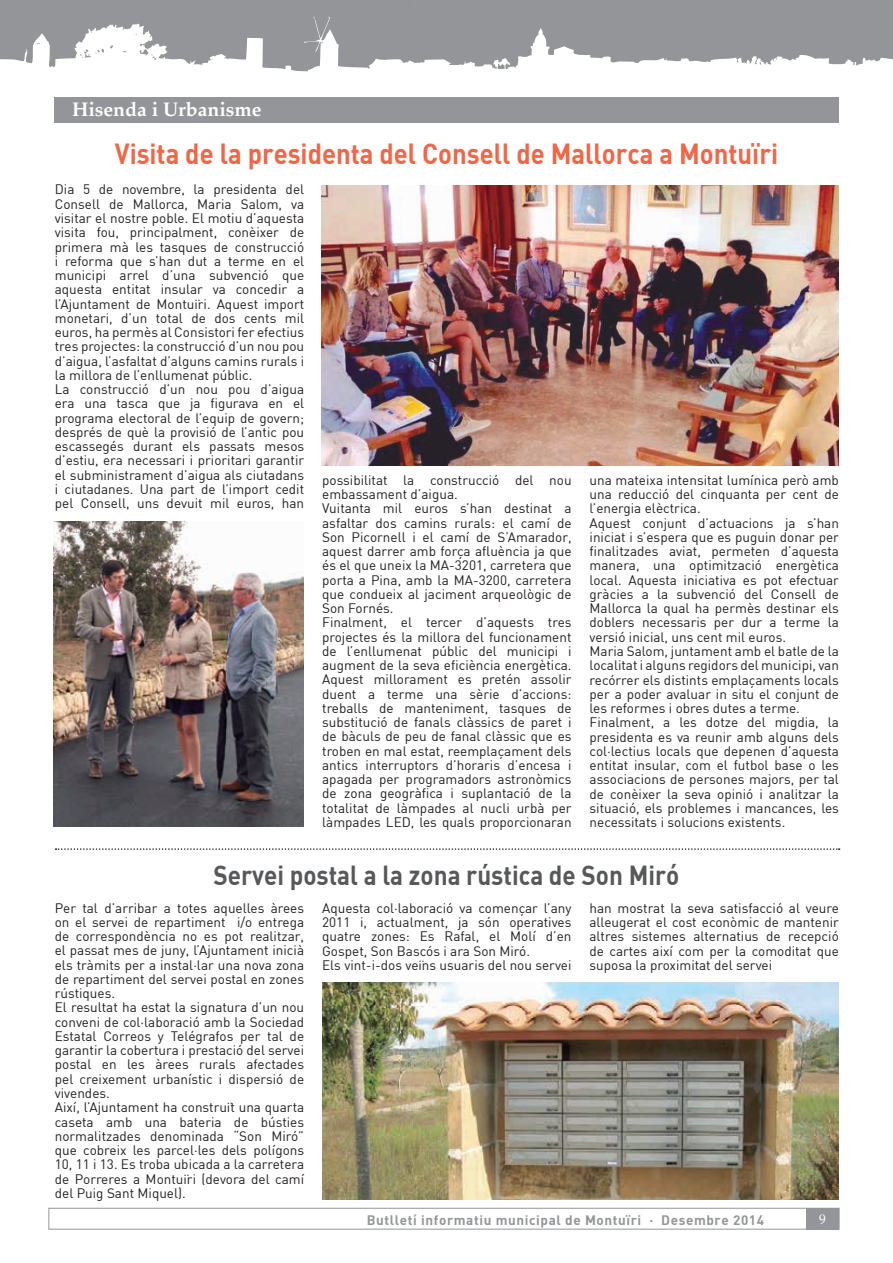
<style>
.page{position:relative;width:893px;height:1263px;background:#fff}
.page>*{position:absolute;margin:0;border:0;box-sizing:border-box;transform-origin:0 0}
.t1{font:28.5px "DIN Bold";color:#f26648;scale:.9 1}
.t2{font:27px "DIN Bold";color:#57585a;scale:.9 1}
.t3{font:700 19.5px "Palatino";color:#fff}
.t4{font:13.5px/14.2px "DIN";color:#231f20}
.t5{font:13.5px "DIN Bold";letter-spacing:.045em;color:#939598}
.t6{font:13.5px "Palatino";color:#fff}
</style>
<div class="page">
<div style="left:806px;top:1208px;width:33px;height:21px;background:#939598"></div>
<div style="left:48px;top:1208px;width:791px;height:21px;border:1px solid #939598"></div>
<div style="left:0;top:0;width:893px;height:86px;background:#939598"></div>
<svg style="left:0;top:16px;width:893px;height:70px"></svg>
<img style="left:322px;top:983px;width:516px;height:216px">
<img style="left:54px;top:522px;width:250px;height:305px">
<img style="left:322px;top:185px;width:517px;height:281px">
<div style="left:54px;top:98px;width:785px;height:25px;background:#939598"></div>
<svg style="left:56px;top:848px;width:784px;height:2px"></svg>
<h3 class="t3" style="left:72px;top:93px;width:191px">Hisenda i Urbanisme</h3>
<h1 class="t1" style="left:115px;top:135px;width:738px">Visita de la presidenta del Consell de Mallorca a Montuïri</h1>
<p class="t4" style="left:55px;top:182px;width:251px">Dia 5 de novembre, la presidenta del Consell de Mallorca, Maria Salom, va visitar el nostre poble. El motiu d’aquesta visita fou, principalment, conèixer de primera mà les tasques de construcció i reforma que s’han dut a terme en el municipi arrel d’una subvenció que aquesta entitat insular va concedir a l’Ajuntament de Montuïri. Aquest import monetari, d’un total de dos cents mil euros, ha permès al Consistori fer efectius tres projectes: la construcció d’un nou pou d’aigua, l’asfaltat d’alguns camins rurals i la millora de l’enllumenat públic.<br>La construcció d’un nou pou d’aigua era una tasca que ja figurava en el programa electoral de l’equip de govern; després de què la provisió de l’antic pou escassegés durant els passats mesos d’estiu, era necessari i prioritari garantir el subministrament d’aigua als ciutadans i ciutadanes. Una part de l’import cedit pel Consell, uns devuit mil euros, han</p>
<p class="t4" style="left:322px;top:472px;width:251px">possibilitat la construcció del nou embassament d’aigua.<br>Vuitanta mil euros s’han destinat a asfaltar dos camins rurals: el camí de Son Picornell i el camí de S’Amarador, aquest darrer amb força afluència ja que és el que uneix la MA-3201, carretera que porta a Pina, amb la MA-3200, carretera que condueix al jaciment arqueològic de Son Fornés.<br>Finalment, el tercer d’aquests tres projectes és la millora del funcionament de l’enllumenat públic del municipi i augment de la seva eficiència energètica.<br>Aquest millorament es pretén assolir duent a terme una sèrie d’accions: treballs de manteniment, tasques de substitució de fanals clàssics de paret i de bàculs de peu de fanal clàssic que es troben en mal estat, reemplaçament dels antics interruptors d’horaris d’encesa i apagada per programadors astronòmics de zona geogràfica i suplantació de la totalitat de làmpades al nucli urbà per làmpades LED, les quals proporcionaran</p>
<p class="t4" style="left:590px;top:473px;width:251px">una mateixa intensitat lumínica però amb una reducció del cinquanta per cent de l’energia elèctrica.<br>Aquest conjunt d’actuacions ja s’han iniciat i s’espera que es puguin donar per finalitzades aviat, permeten d’aquesta manera, una optimització energètica local. Aquesta iniciativa es pot efectuar gràcies a la subvenció del Consell de Mallorca la qual ha permès destinar els doblers necessaris per dur a terme la versió inicial, uns cent mil euros.<br>Maria Salom, juntament amb el batle de la localitat i alguns regidors del municipi, van recórrer els distints emplaçaments locals per a poder avaluar in situ el conjunt de les reformes i obres dutes a terme.<br>Finalment, a les dotze del migdia, la presidenta es va reunir amb alguns dels col·lectius locals que depenen d’aquesta entitat insular, com el futbol base o les associacions de persones majors, per tal de conèixer la seva opinió i analitzar la situació, els problemes i mancances, les necessitats i solucions existents.</p>
<h2 class="t2" style="left:213px;top:858px;width:519px">Servei postal a la zona rústica de Son Miró</h2>
<p class="t4" style="left:55px;top:900px;width:251px">Per tal d’arribar a totes aquelles àrees on el servei de repartiment i/o entrega de correspondència no es pot realitzar, el passat mes de juny, l’Ajuntament inicià els tràmits per a instal·lar una nova zona de repartiment del servei postal en zones rústiques.<br>El resultat ha estat la signatura d’un nou conveni de col·laboració amb la Sociedad Estatal Correos y Telégrafos per tal de garantir la cobertura i prestació del servei postal en les àrees rurals afectades pel creixement urbanístic i dispersió de vivendes.<br>Així, l’Ajuntament ha construït una quarta caseta amb una bateria de bústies normalitzades denominada “Son Miró” que cobreix les parcel·les dels polígons 10, 11 i 13. Es troba ubicada a la carretera de Porreres a Montuïri (devora del camí del Puig Sant Miquel).</p>
<p class="t4" style="left:322px;top:900px;width:251px">Aquesta col·laboració va començar l’any 2011 i, actualment, ja són operatives quatre zones: Es Rafal, el Molí d’en Gospet, Son Bascós i ara Son Miró.<br>Els vint-i-dos veïns usuaris del nou servei</p>
<p class="t4" style="left:589px;top:900px;width:251px;text-align:justify">han mostrat la seva satisfacció al veure alleugerat el cost econòmic de mantenir altres sistemes alternatius de recepció de cartes així com per la comoditat que suposa la proximitat del servei</p>
<p class="t5" style="left:367px;top:1211px;width:399px">Butlletí informatiu municipal de Montuïri · Desembre 2014</p>
<p class="t6" style="left:819px;top:1209px;width:8px">9</p>
</div>
